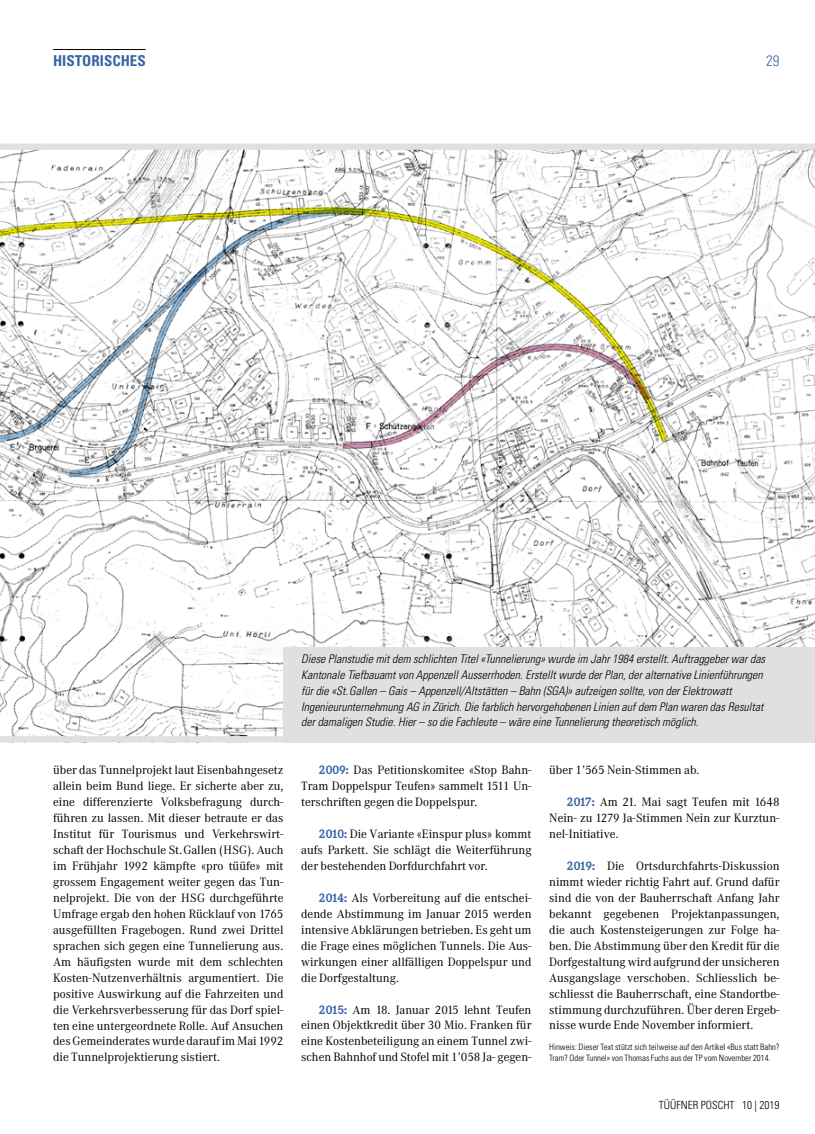
<style>
.page{position:relative;width:815px;height:1134px;background:#fff}
.page>*{position:absolute;margin:0;border:0;box-sizing:border-box;transform-origin:0 0}
.t1{font:700 condensed 15px "Univers LT Std";color:#3767a6}
.t2{font:300 condensed 15px "Univers LT Std";color:#3767a6}
.t3{font:11.88px/16px "Corporate ABQ";color:#000;text-align:justify}
.t4{font:italic 300 condensed 11.88px/16px "Univers LT Std";color:#000}
.t5{font:300 condensed 11.25px "Univers LT Std";color:#000}
.t6{font:300 condensed 8.75px/11.2px "Univers LT Std";color:#000}
.s1{font-family:"Corporate EBQ";font-weight:700;font-size:12.25px;color:#3767a6}
</style>
<div class="page">
<img style="left:0;top:150px;width:815px;height:586px">
<hr style="left:53px;top:49px;width:93px;height:1px;background:#000">
<div style="left:0;top:736px;width:815px;height:6px;background:#e0e0e0"></div>
<div style="left:0;top:144px;width:815px;height:6px;background:#e0e0e0"></div>
<div style="left:283px;top:647px;width:532px;height:95px;background:#e0e0e0"></div>
<svg style="left:0;top:203px;width:672px;height:366px"></svg>
<svg style="left:0;top:204px;width:372px;height:240px"></svg>
<svg style="left:62px;top:260px;width:153px;height:219px"></svg>
<svg style="left:337px;top:340px;width:320px;height:110px"></svg>
<p class="t1" style="left:53px;top:51px;width:94px">HISTORISCHES</p>
<p class="t2" style="left:766px;top:51px;width:15px">29</p>
<p class="t4" style="left:301px;top:651px;width:466px">Diese Planstudie mit dem schlichten Titel «Tunnelierung» wurde im Jahr 1984 erstellt. Auftraggeber war das Kantonale Tiefbauamt von Appenzell Ausserrhoden. Erstellt wurde der Plan, der alternative Linienführungen für die «St.Gallen – Gais – Appenzell/Altstätten – Bahn (SGA)» aufzeigen sollte, von der Elektrowatt Ingenieurunternehmung AG in Zürich. Die farblich hervorgehobenen Linien auf dem Plan waren das Resultat der damaligen Studie. Hier – so die Fachleute – wäre eine Tunnelierung theoretisch möglich.</p>
<p class="t3" style="left:549px;top:762px;width:152px">über 1’565 Nein-Stimmen ab.</p>
<p class="t3" style="left:549px;top:794px;width:232px;text-indent:18px"><span class="s1">2017:</span> Am 21. Mai sagt Teufen mit 1648<br>Nein- zu 1279 Ja-Stimmen Nein zur Kurztun&shy;nel-Initiative.</p>
<p class="t3" style="left:549px;top:858px;width:232px;text-indent:18px"><span class="s1">2019:</span> Die Ortsdurchfahrts-Diskussion nimmt wieder richtig Fahrt auf. Grund dafür sind die von der Bauherrschaft Anfang Jahr bekannt gegebenen Projektanpassungen, die auch Kostensteigerungen zur Folge ha&shy;ben. Die Abstimmung über den Kredit für die Dorfgestaltung wird aufgrund der unsicheren Ausgangslage verschoben. Schliesslich be&shy;schliesst die Bauherrschaft, eine Standortbe&shy;stimmung durchzuführen. Über deren Ergeb&shy;nisse wurde Ende November informiert.</p>
<p class="t6" style="left:549px;top:1041px;width:232px">Hinweis: Dieser Text stützt sich teilweise auf den Artikel «Bus statt Bahn?<br>Tram? Oder Tunnel» von Thomas Fuchs aus der TP vom November 2014.</p>
<p class="t3" style="left:53px;top:762px;width:232px">über das Tunnelprojekt laut Eisenbahngesetz allein beim Bund liege. Er sicherte aber zu, eine differenzierte Volksbefragung durch&shy;führen zu lassen. Mit dieser betraute er das Institut für Tourismus und Verkehrswirt&shy;schaft der Hochschule St.Gallen (HSG). Auch im Frühjahr 1992 kämpfte «pro tüüfe» mit grossem Engagement weiter gegen das Tun&shy;nelprojekt. Die von der HSG durchgeführte Umfrage ergab den hohen Rücklauf von 1765 ausgefüllten Fragebogen. Rund zwei Drittel sprachen sich gegen eine Tunnelierung aus.<br>Am häufigsten wurde mit dem schlechten Kosten-Nutzenverhältnis argumentiert. Die positive Auswirkung auf die Fahrzeiten und die Verkehrsverbesserung für das Dorf spiel&shy;ten eine untergeordnete Rolle. Auf Ansuchen des Gemeinderates wurde darauf im Mai 1992 die Tunnelprojektierung sistiert.</p>
<p class="t3" style="left:301px;top:762px;width:232px;text-indent:18px"><span class="s1">2009:</span> Das Petitionskomitee «Stop Bahn-Tram Doppelspur Teufen» sammelt 1511 Un&shy;terschriften gegen die Doppelspur.</p>
<p class="t3" style="left:301px;top:826px;width:232px;text-indent:18px"><span class="s1">2010:</span> Die Variante «Einspur plus» kommt aufs Parkett. Sie schlägt die Weiterführung der bestehenden Dorfdurchfahrt vor.</p>
<p class="t3" style="left:301px;top:890px;width:232px;text-indent:18px"><span class="s1">2014:</span> Als Vorbereitung auf die entschei&shy;dende Abstimmung im Januar 2015 werden intensive Abklärungen betrieben. Es geht um die Frage eines möglichen Tunnels. Die Aus&shy;wirkungen einer allfälligen Doppelspur und die Dorfgestaltung.</p>
<p class="t3" style="left:301px;top:1001px;width:232px;text-indent:18px"><span class="s1">2015:</span> Am 18. Januar 2015 lehnt Teufen einen Objektkredit über 30 Mio. Franken für eine Kostenbeteiligung an einem Tunnel zwi&shy;schen Bahnhof und Stofel mit 1’058 Ja- gegen-</p>
<p class="t5" style="left:659px;top:1098px;width:122px">TÜÜFNER POSCHT 10 | 2019</p>
</div>
